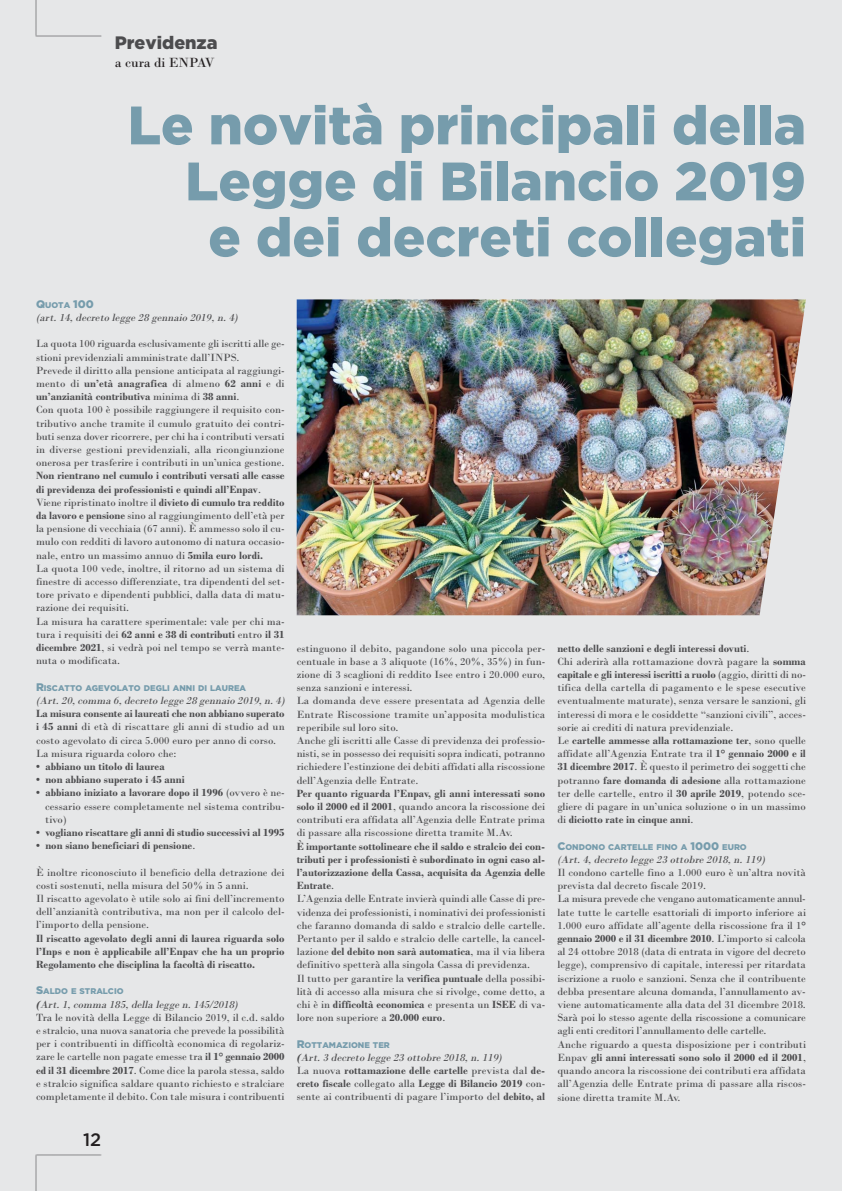
<style>
.page{position:relative;width:842px;height:1191px;background:#e6e7e8}
.page>*{position:absolute;margin:0;border:0;box-sizing:border-box;transform-origin:0 0}
.t1{font:900 54px/56px "Gotham";color:#769cac;text-align:right}
.t2{font:900 18px "Gotham";color:#4c4c4e}
.t3{font:500 18px "Gotham";color:#231f20}
.t4{font:14px "Bodoni";color:#231f20}
.t5{font:11px/13.2px "Bodoni";color:#4c4c4e}
.t6{font:700 11px/13.2px "Bodoni";color:#4c4c4e;text-align:justify}
.t7{font:italic 11px "Bodoni";color:#4c4c4e}
.t8{font:900 11px "Gotham";color:#769cac}
.t9{font:900 8.2px "Gotham";color:#769cac}
.s1{font-size:8.2px}
.s2{font-weight:700}
.s3{font-size:11px}
.s4{font-weight:400}
.s5{font-weight:700;font-style:italic}
.s6{font-style:italic}
</style>
<div class="page">
<svg style="left:36px;top:0;width:66px;height:37px"></svg>
<svg style="left:36px;top:1154px;width:66px;height:37px"></svg>
<img style="left:297px;top:299px;width:509px;height:316px">
<h2 class="t2" style="left:115px;top:36px;width:104px">Previdenza</h2>
<p class="t4" style="left:115px;top:58px;width:101px">a cura di ENPAV</p>
<h1 class="t1" style="left:128px;top:101px;width:680px">Le novità principali della<br>Legge di Bilancio 2019<br>e dei decreti collegati</h1>
<p class="t8" style="left:36px;top:300px;width:60px">Q<span class="s1">UOTA</span> 100</p>
<p class="t7" style="left:36px;top:314px;width:205px">(art.14,decreto legge 28 gennaio 2019,n.4)</p>
<p class="t5" style="left:36px;top:338px;width:250px">La quota 100 riguarda esclusivamente gli iscritti alle ge&shy;stioni previdenziali amministrate dall’INPS.<br>Prevede il diritto alla pensione anticipata al raggiungi&shy;mento di <span class="s2">un’età anagrafica</span> di almeno <span class="s2">62 anni</span> e di <span class="s2">un’anzianità contributiva</span> minima di <span class="s2">38 anni</span>.<br>Con quota 100 è possibile raggiungere il requisito con&shy;tributivo anche tramite il cumulo gratuito dei contri&shy;buti senza dover ricorrere, per chi ha i contributi versati in diverse gestioni previdenziali, alla ricongiunzione onerosa per trasferire i contributi in un’unica gestione.</p>
<p class="t5" style="left:36px;top:470px;width:250px"><span class="s2">Non rientrano nel cumulo i contributi versati alle casse di previdenza dei professionisti e quindi all’Enpav</span>.<br>Viene ripristinato inoltre il <span class="s2">divieto di cumulo tra reddito da lavoro e pensione</span> sino al raggiungimento dell’età per la pensione di vecchiaia (67 anni). È ammesso solo il cu&shy;mulo con redditi di lavoro autonomo di natura occasio&shy;nale, entro un massimo annuo di <span class="s2">5mila euro lordi.<br></span>La quota 100 vede, inoltre, il ritorno ad un sistema di finestre di accesso differenziate, tra dipendenti del set&shy;tore privato e dipendenti pubblici, dalla data di matu&shy;razione dei requisiti.<br>La misura ha carattere sperimentale: vale per chi ma&shy;tura i requisiti dei <span class="s2">62 anni e 38 di contributi</span> entro <span class="s2">il 31 dicembre 2021</span>, si vedrà poi nel tempo se verrà mante&shy;nuta o modificata.</p>
<p class="t9" style="left:36px;top:684px;width:212px"><span class="s3">R</span>ISCATTO AGEVOLATO DEGLI ANNI DI LAUREA</p>
<p class="t7" style="left:36px;top:696px;width:252px">(Art.20,comma 6,decreto legge 28 gennaio 2019,n.4)</p>
<p class="t5" style="left:36px;top:708px;width:250px"><span class="s2">La misura consente ai laureati che non abbiano superato i 45 anni</span> di età di riscattare gli anni di studio ad un costo agevolato di circa 5.000 euro per anno di corso.<br>La misura riguarda coloro che:</p>
<p class="t6" style="left:36px;top:761px;width:130px">• abbiano un titolo di laurea</p>
<p class="t6" style="left:36px;top:774px;width:150px">• non abbiano superato i 45 anni</p>
<p class="t5" style="left:45px;top:787px;width:241px;text-align:justify;text-indent:-9px"><span class="s2">• abbiano iniziato a lavorare dopo il 1996</span> (ovvero è ne&shy;cessario essere completamente nel sistema contribu&shy;tivo)</p>
<p class="t6" style="left:36px;top:827px;width:250px">• vogliano riscattare gli anni di studio successivi al 1995</p>
<p class="t6" style="left:36px;top:840px;width:161px">• non siano beneficiari di pensione<span class="s4">.</span></p>
<p class="t5" style="left:36px;top:866px;width:250px">È inoltre riconosciuto il beneficio della detrazione dei costi sostenuti, nella misura del 50% in 5 anni.<br>Il riscatto agevolato è utile solo ai fini dell’incremento dell’anzianità contributiva, ma non per il calcolo del&shy;l’importo della pensione.</p>
<p class="t6" style="left:36px;top:932px;width:250px">Il riscatto agevolato degli anni di laurea riguarda solo l’Inps e non è applicabile all’Enpav che ha un proprio Regolamento che disciplina la facoltà di riscatto.</p>
<p class="t9" style="left:36px;top:988px;width:89px"><span class="s3">S</span>ALDO E STRALCIO</p>
<p class="t5" style="left:36px;top:998px;width:250px"><span class="s5">(</span><span class="s6">Art.1,comma 185,della legge n.145/2018)<br></span>Tra le novità della Legge di Bilancio 2019, il c.d. saldo e stralcio, una nuova sanatoria che prevede la possibilità per i contribuenti in difficoltà economica di regolariz&shy;zare le cartelle non pagate emesse tra <span class="s2">il 1° gennaio 2000 ed il 31 dicembre 2017</span>. Come dice la parola stessa, saldo e stralcio significa saldare quanto richiesto e stralciare completamente il debito. Con tale misura i contribuenti</p>
<p class="t5" style="left:297px;top:642px;width:250px">estinguono il debito, pagandone solo una piccola per&shy;centuale in base a 3 aliquote (16%, 20%, 35%) in fun&shy;zione di 3 scaglioni di reddito Isee entro i 20.000 euro, senza sanzioni e interessi.<br>La domanda deve essere presentata ad Agenzia delle Entrate Riscossione tramite un’apposita modulistica reperibile sul loro sito.<br>Anche gli iscritti alle Casse di previdenza dei professio&shy;nisti, se in possesso dei requisiti sopra indicati, potranno richiedere l’estinzione dei debiti affidati alla riscossione dell’Agenzia delle Entrate.</p>
<p class="t5" style="left:297px;top:788px;width:250px;text-align:justify"><span class="s2">Per quanto riguarda l’Enpav, gli anni interessati sono solo il 2000 ed il 2001</span>, quando ancora la riscossione dei contributi era affidata all’Agenzia delle Entrate prima di passare alla riscossione diretta tramite M.Av.</p>
<p class="t5" style="left:297px;top:840px;width:250px"><span class="s2">È importante sottolineare che il saldo e stralcio dei con&shy;tributi per i professionisti è subordinato in ogni caso al&shy;l’autorizzazione della Cassa, acquisita da Agenzia delle Entrate</span>.<br>L’Agenzia delle Entrate invierà quindi alle Casse di pre&shy;videnza dei professionisti, i nominativi dei professionisti che faranno domanda di saldo e stralcio delle cartelle.<br>Pertanto per il saldo e stralcio delle cartelle, la cancel&shy;lazione <span class="s2">del debito non sarà automatica</span>, ma il via libera definitivo spetterà alla singola Cassa di previdenza.<br>Il tutto per garantire la <span class="s2">verifica puntuale</span> della possibi&shy;lità di accesso alla misura che si rivolge, come detto, a chi è in <span class="s2">difficoltà economica</span> e presenta un <span class="s2">ISEE</span> di va&shy;lore non superiore a <span class="s2">20.000 euro</span>.</p>
<p class="t9" style="left:297px;top:1041px;width:95px"><span class="s3">R</span>OTTAMAZIONE TER</p>
<p class="t5" style="left:297px;top:1052px;width:250px"><span class="s5">(</span><span class="s6">Art.3 decreto legge 23 ottobre 2018,n.119)<br></span>La nuova <span class="s2">rottamazione delle cartelle</span> prevista dal <span class="s2">de&shy;creto fiscale</span> collegato alla <span class="s2">Legge di Bilancio 2019</span> con&shy;sente ai contribuenti di pagare l’importo del <span class="s2">debito, al</span></p>
<h2 class="t3" style="left:83px;top:1133px;width:20px">12</h2>
<p class="t5" style="left:557px;top:642px;width:250px"><span class="s2">netto delle sanzioni e degli interessi dovuti</span>.<br>Chi aderirà alla rottamazione dovrà pagare la <span class="s2">somma capitale e gli interessi iscritti a ruolo</span> (aggio, diritti di no&shy;tifica della cartella di pagamento e le spese esecutive eventualmente maturate), senza versare le sanzioni, gli interessi di mora e le cosiddette “sanzioni civili”, acces&shy;sorie ai crediti di natura previdenziale.<br>Le <span class="s2">cartelle ammesse alla rottamazione ter</span>, sono quelle affidate all’Agenzia Entrate tra il <span class="s2">1° gennaio 2000 e il 31 dicembre 2017</span>. È questo il perimetro dei soggetti che potranno <span class="s2">fare domanda di adesione</span> alla rottamazione ter delle cartelle, entro il <span class="s2">30 aprile 2019</span>, potendo sce&shy;gliere di pagare in un’unica soluzione o in un massimo di <span class="s2">diciotto rate in cinque anni</span>.</p>
<p class="t9" style="left:557px;top:843px;width:191px"><span class="s3">C</span>ONDONO CARTELLE FINO A <span class="s3">1000</span> EURO</p>
<p class="t7" style="left:557px;top:855px;width:211px">(Art.4,decreto legge 23 ottobre 2018,n.119)</p>
<p class="t5" style="left:557px;top:867px;width:250px">Il condono cartelle fino a 1.000 euro è un’altra novità prevista dal decreto fiscale 2019.<br>La misura prevede che vengano automaticamente annul&shy;late tutte le cartelle esattoriali di importo inferiore ai 1.000 euro affidate all’agente della riscossione fra il 1<span class="s2">° gennaio 2000 e il 31 dicembre 2010</span>. L’importo si calcola al 24 ottobre 2018 (data di entrata in vigore del decreto legge), comprensivo di capitale, interessi per ritardata iscrizione a ruolo e sanzioni. Senza che il contribuente debba presentare alcuna domanda, l’annullamento av&shy;viene automaticamente alla data del 31 dicembre 2018.<br>Sarà poi lo stesso agente della riscossione a comunicare agli enti creditori l’annullamento delle cartelle.<br>Anche riguardo a questa disposizione per i contributi Enpav <span class="s2">gli anni interessati sono solo il 2000 ed il 2001</span>, quando ancora la riscossione dei contributi era affidata all’Agenzia delle Entrate prima di passare alla riscos&shy;sione diretta tramite M.Av.</p>
</div>
